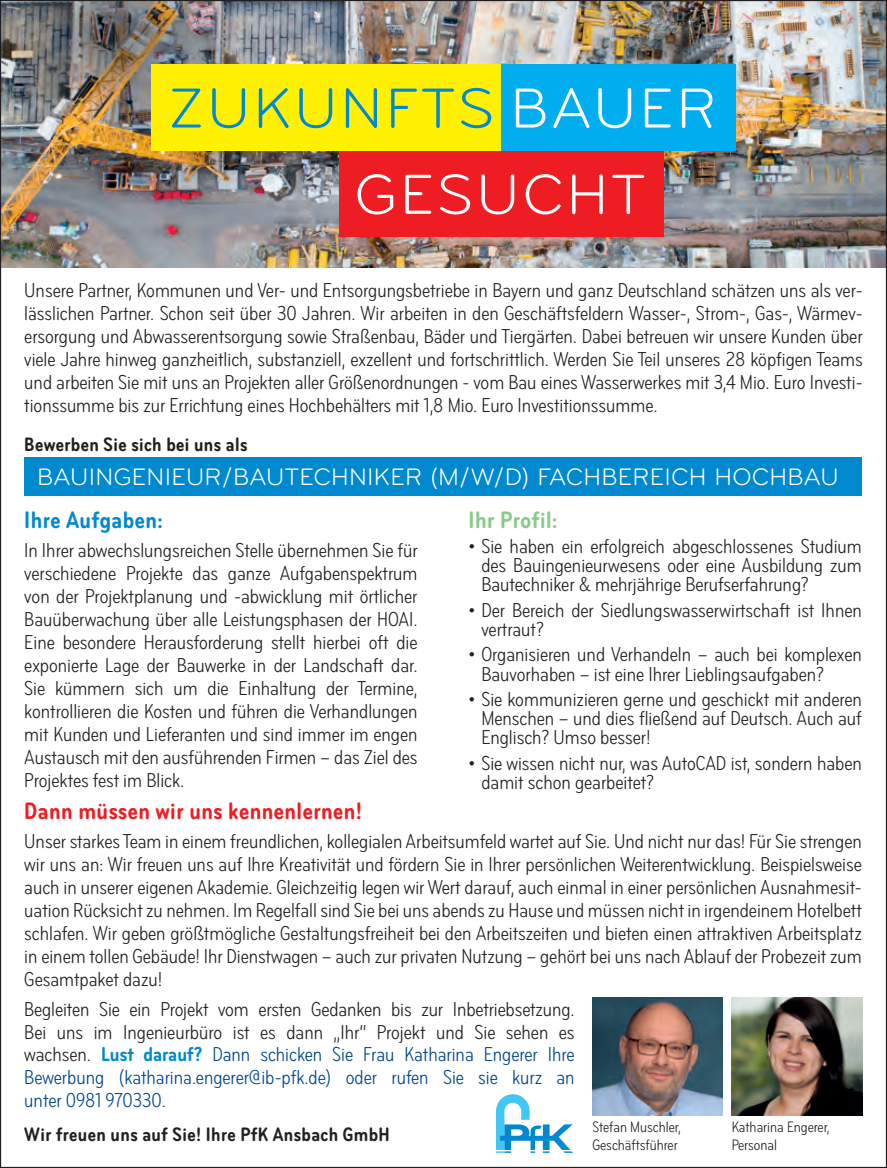
<style>
.page{position:relative;width:887px;height:1168px;background:#fff}
.page>*{position:absolute;margin:0;border:0;box-sizing:border-box;transform-origin:0 0}
.t1{font:58.5px "Bryant";letter-spacing:.05em;color:#0089cf}
.t2{font:58.5px "Bryant";letter-spacing:.05em;color:#fff}
.t3{font:24.75px "Bryant";letter-spacing:.01em;color:#fff}
.H3rot{font:700 24.75px "Bryant Compressed";letter-spacing:.02em;color:#ee1d23}
.H3rot-2{font:700 24.75px "Bryant Compressed";letter-spacing:.02em;color:#0089cf}
.H3rot-3{font:700 24.75px "Bryant Compressed";letter-spacing:.02em;color:#89ca8b}
.FL2{font:20.93px/22.9px "Bryant Compressed";color:#231f20;text-align:justify}
.aufz_neu{font:20.93px/19.1px "Bryant Compressed";color:#231f20}
.H3neu{font:700 20.25px "Bryant Compressed";letter-spacing:.02em;color:#231f20}
.FL2-2{font:15.75px/18px "Bryant Compressed";color:#231f20}
.s1{color:#fff}
.s2{font-weight:700;color:#0089cf}
.s3{color:#01458d}
</style>
<div class="page">
<img style="left:2px;top:2px;width:883px;height:266px">
<div style="left:24px;top:457px;width:837px;height:38px;background:#0089cf"></div>
<div style="left:339px;top:151px;width:324px;height:86px;background:#ee1d23"></div>
<div style="left:151px;top:64px;width:354px;height:86px;background:#fff101"></div>
<div style="left:501px;top:64px;width:234px;height:86px;background:#00aeef"></div>
<img style="left:592px;top:997px;width:131px;height:118px">
<img style="left:731px;top:997px;width:131px;height:118px">
<svg style="left:496px;top:1094px;width:77px;height:58px"></svg>
<p class="t1" style="left:167px;top:73px;width:550px">ZUKUNFTS <span class="s1">BAUER</span></p>
<p class="t2" style="left:116px;top:159px;width:531px">BAUER GESUCHT</p>
<p class="FL2" style="left:24px;top:279px;width:840px">Unsere Partner, Kommunen und Ver- und Entsorgungsbetriebe in Bayern und ganz Deutschland schätzen uns als ver&shy;lässlichen Partner. Schon seit über 30 Jahren. Wir arbeiten in den Geschäftsfeldern Wasser-, Strom-, Gas-, Wärmev&shy;ersorgung und Abwasserentsorgung sowie Straßenbau, Bäder und Tiergärten. Dabei betreuen wir unsere Kunden über viele Jahre hinweg ganzheitlich, substanziell, exzellent und fortschrittlich. Werden Sie Teil unseres 28 köpfigen Teams und arbeiten Sie mit uns an Projekten aller Größenordnungen - vom Bau eines Wasserwerkes mit 3,4 Mio. Euro Investi&shy;tionssumme bis zur Errichtung eines Hochbehälters mit 1,8 Mio. Euro Investitionssumme.</p>
<p class="H3neu" style="left:24px;top:432px;width:225px">Bewerben Sie sich bei uns als</p>
<p class="t3" style="left:37px;top:462px;width:803px">BAUINGENIEUR/BAUTECHNIKER (M/W/D) FACHBEREICH HOCHBAU</p>
<p class="H3rot-2" style="left:24px;top:504px;width:140px">Ihre Aufgaben:</p>
<p class="FL2" style="left:24px;top:538px;width:395px">In Ihrer abwechslungsreichen Stelle übernehmen Sie für verschiedene Projekte das ganze Aufgabenspektrum von der Projektplanung und -abwicklung mit örtlicher Bauüberwachung über alle Leistungsphasen der HOAI.<br>Eine besondere Herausforderung stellt hierbei oft die exponierte Lage der Bauwerke in der Landschaft dar.<br>Sie kümmern sich um die Einhaltung der Termine, kontrollieren die Kosten und führen die Verhandlungen mit Kunden und Lieferanten und sind immer im engen Austausch mit den ausführenden Firmen – das Ziel des Projektes fest im Blick.</p>
<p class="H3rot-3" style="left:468px;top:504px;width:90px">Ihr Profil:</p>
<p class="aufz_neu" style="left:481px;top:537px;width:382px;text-align:justify;text-indent:-13px">• Sie haben ein erfolgreich abgeschlossenes Studium des Bauingenieurwesens oder eine Ausbildung zum Bautechniker &amp; mehrjährige Berufserfahrung?</p>
<p class="aufz_neu" style="left:481px;top:600px;width:382px;text-indent:-13px">• Der Bereich der Siedlungswasserwirtschaft ist Ihnen vertraut?</p>
<p class="aufz_neu" style="left:481px;top:645px;width:382px;text-indent:-13px">• Organisieren und Verhandeln – auch bei komplexen<br>Bauvorhaben – ist eine Ihrer Lieblingsaufgaben?</p>
<p class="aufz_neu" style="left:481px;top:690px;width:382px;text-align:justify;text-indent:-13px">• Sie kommunizieren gerne und geschickt mit anderen Menschen – und dies fließend auf Deutsch. Auch auf Englisch? Umso besser!</p>
<p class="aufz_neu" style="left:481px;top:753px;width:382px;text-indent:-13px">• Sie wissen nicht nur, was AutoCAD ist, sondern haben damit schon gearbeitet?</p>
<p class="H3rot" style="left:24px;top:795px;width:339px">Dann müssen wir uns kennenlernen!</p>
<p class="FL2" style="left:24px;top:830px;width:839px">Unser starkes Team in einem freundlichen, kollegialen Arbeitsumfeld wartet auf Sie. Und nicht nur das! Für Sie strengen wir uns an: Wir freuen uns auf Ihre Kreativität und fördern Sie in Ihrer persönlichen Weiterentwicklung. Beispielsweise auch in unserer eigenen Akademie. Gleichzeitig legen wir Wert darauf, auch einmal in einer persönlichen Ausnahmesit&shy;uation Rücksicht zu nehmen. Im Regelfall sind Sie bei uns abends zu Hause und müssen nicht in irgendeinem Hotelbett schlafen. Wir geben größtmögliche Gestaltungsfreiheit bei den Arbeitszeiten und bieten einen attraktiven Arbeitsplatz in einem tollen Gebäude! Ihr Dienstwagen – auch zur privaten Nutzung – gehört bei uns nach Ablauf der Probezeit zum Gesamtpaket dazu!</p>
<p class="FL2" style="left:24px;top:997px;width:552px">Begleiten Sie ein Projekt vom ersten Gedanken bis zur Inbetriebsetzung.<br>Bei uns im Ingenieurbüro ist es dann „Ihr“ Projekt und Sie sehen es wachsen. <span class="s2">Lust darauf?</span> <span class="s3">Dann schicken Sie Frau Katharina Engerer Ihre Bewerbung (katharina.engerer@ib-pfk.de) oder rufen Sie sie kurz an unter 0981 970330.</span></p>
<p class="H3neu" style="left:24px;top:1121px;width:367px">Wir freuen uns auf Sie! Ihre PfK Ansbach GmbH</p>
<p class="FL2-2" style="left:592px;top:1118px;width:90px">Stefan Muschler,<br>Geschäftsführer</p>
<p class="FL2-2" style="left:731px;top:1118px;width:99px">Katharina Engerer,<br>Personal</p>
</div>
